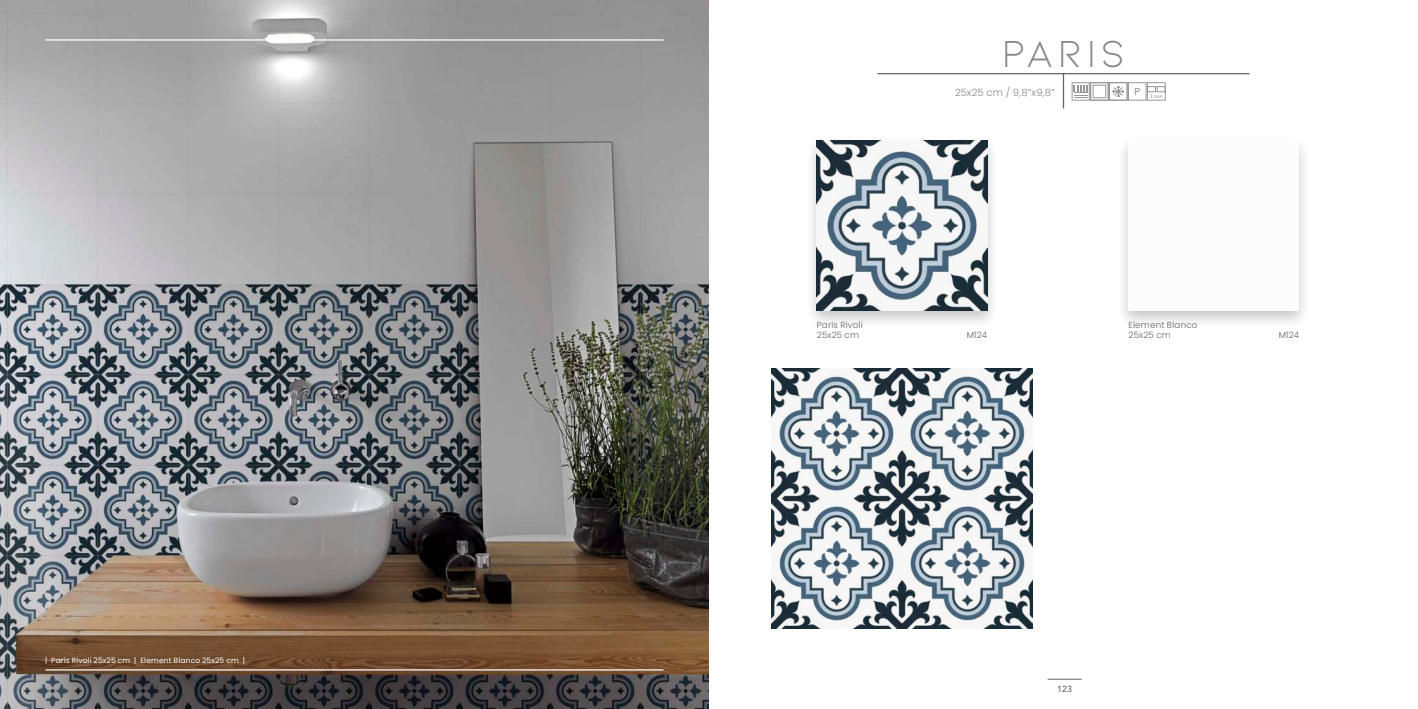
<style>
.page{position:relative;width:1418px;height:709px;background:#fff}
.page>*{position:absolute;margin:0;border:0;box-sizing:border-box;transform-origin:0 0}
.t1{font:40px "Kiona";letter-spacing:.1em;color:#878786}
.t2{font:300 10px "Poppins";letter-spacing:.01em;color:#878786}
.t3{font:500 10px "Avenir LT Std";color:#979797}
.t4{font:300 8.75px/10px "Poppins";letter-spacing:.02em;color:#636362}
.t5{font:500 8.75px "Avenir LT Std";color:#636362}
.t6{font:7.5px "Poppins";letter-spacing:.02em;color:#fff}
.t7{font:500 5px "Avenir LT Std";color:#979797}
</style>
<div class="page">
<hr style="left:1062px;top:74px;width:2px;height:34px;background:#636362">
<hr style="left:877px;top:73px;width:372px;height:1px;background:#636362">
<div style="left:1128px;top:82px;width:18px;height:18px;border:1px solid #979797"></div>
<svg style="left:1071px;top:83px;width:18px;height:17px"></svg>
<svg style="left:1073px;top:85px;width:14px;height:13px"></svg>
<div style="left:1092px;top:85px;width:13px;height:13px;border:1px solid #979797"></div>
<div style="left:1090px;top:82px;width:18px;height:18px;border:1px solid #979797"></div>
<hr style="left:1047px;top:678px;width:34px;height:1px;background:#636362">
<div style="left:1109px;top:82px;width:18px;height:18px;border:1px solid #979797"></div>
<svg style="left:1112px;top:86px;width:11px;height:11px"></svg>
<div style="left:1147px;top:82px;width:18px;height:18px;background:#fff;border:1px solid #979797"></div>
<div style="left:1156px;top:86px;width:9px;height:6px;border:1px solid #979797"></div>
<div style="left:1147px;top:86px;width:8px;height:6px;border:1px solid #979797"></div>
<img style="left:0;top:0;width:709px;height:709px">
<div style="left:805px;top:135px;width:194px;height:194px;background:#1c1c1b;opacity:.25"></div>
<img style="left:817px;top:140px;width:170px;height:170px">
<img style="left:771px;top:368px;width:261px;height:260px">
<div style="left:1116px;top:135px;width:194px;height:194px;background:#1c1c1b;opacity:.25"></div>
<img style="left:1128px;top:140px;width:170px;height:170px">
<hr style="left:46px;top:39px;width:617px;height:2px;background:#fff">
<hr style="left:46px;top:669px;width:617px;height:1px;background:#fff">
<p class="t6" style="left:45px;top:656px;width:201px">| Paris Rivoli 25x25 cm | Element Blanco 25x25 cm |</p>
<h1 class="t1" style="left:1001px;top:34px;width:125px">PARIS</h1>
<p class="t2" style="left:955px;top:87px;width:101px">25x25 cm / 9,8”x9,8”</p>
<p class="t3" style="left:1134px;top:86px;width:7px">P</p>
<p class="t7" style="left:1149px;top:93px;width:14px">3 mm</p>
<p class="t4" style="left:817px;top:320px;width:47px">Paris Rivoli<br>25x25 cm</p>
<p class="t4" style="left:966px;top:330px;width:22px">M124</p>
<p class="t4" style="left:1128px;top:320px;width:70px">Element Blanco<br>25x25 cm</p>
<p class="t4" style="left:1278px;top:330px;width:22px">M124</p>
<p class="t5" style="left:1057px;top:683px;width:16px">123</p>
</div>
